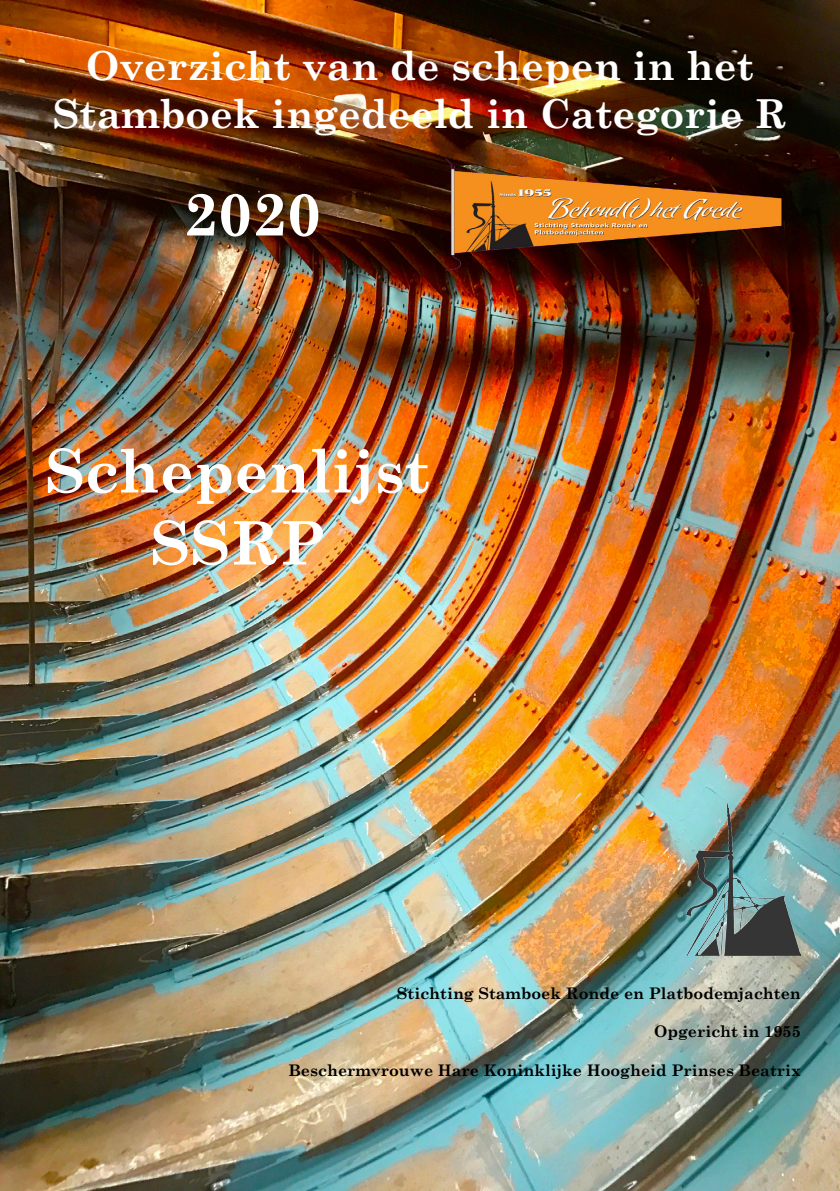
<style>
.page{position:relative;width:840px;height:1191px;background:#fff}
.page>*{position:absolute;margin:0;border:0;box-sizing:border-box;transform-origin:0 0}
.t1{font:700 60px "Century Schoolbook";color:#fff}
.t2{font:700 40px "Century Schoolbook";color:#fff}
.t3{font:700 16px "Century Schoolbook";color:#000}
</style>
<div class="page">
<img style="left:0;top:0;width:839px;height:1191px">
<img style="left:421px;top:147px;width:383px;height:134px">
<img style="left:686px;top:802px;width:114px;height:153px">
<p class="t2" style="left:86px;top:34px;width:669px">Overzicht van de schepen in het</p>
<p class="t2" style="left:53px;top:82px;width:735px">Stamboek ingedeeld in Categorie R</p>
<p class="t1" style="left:183px;top:167px;width:139px">2020</p>
<p class="t1" style="left:45px;top:424px;width:386px">Schepenlijst</p>
<p class="t1" style="left:150px;top:496px;width:176px">SSRP</p>
<p class="t3" style="left:396px;top:980px;width:405px">Stichting Stamboek Ronde en Platbodemjachten</p>
<p class="t3" style="left:653px;top:1019px;width:148px">Opgericht in 1955</p>
<p class="t3" style="left:288px;top:1057px;width:513px">Beschermvrouwe Hare Koninklijke Hoogheid Prinses Beatrix</p>
</div>
